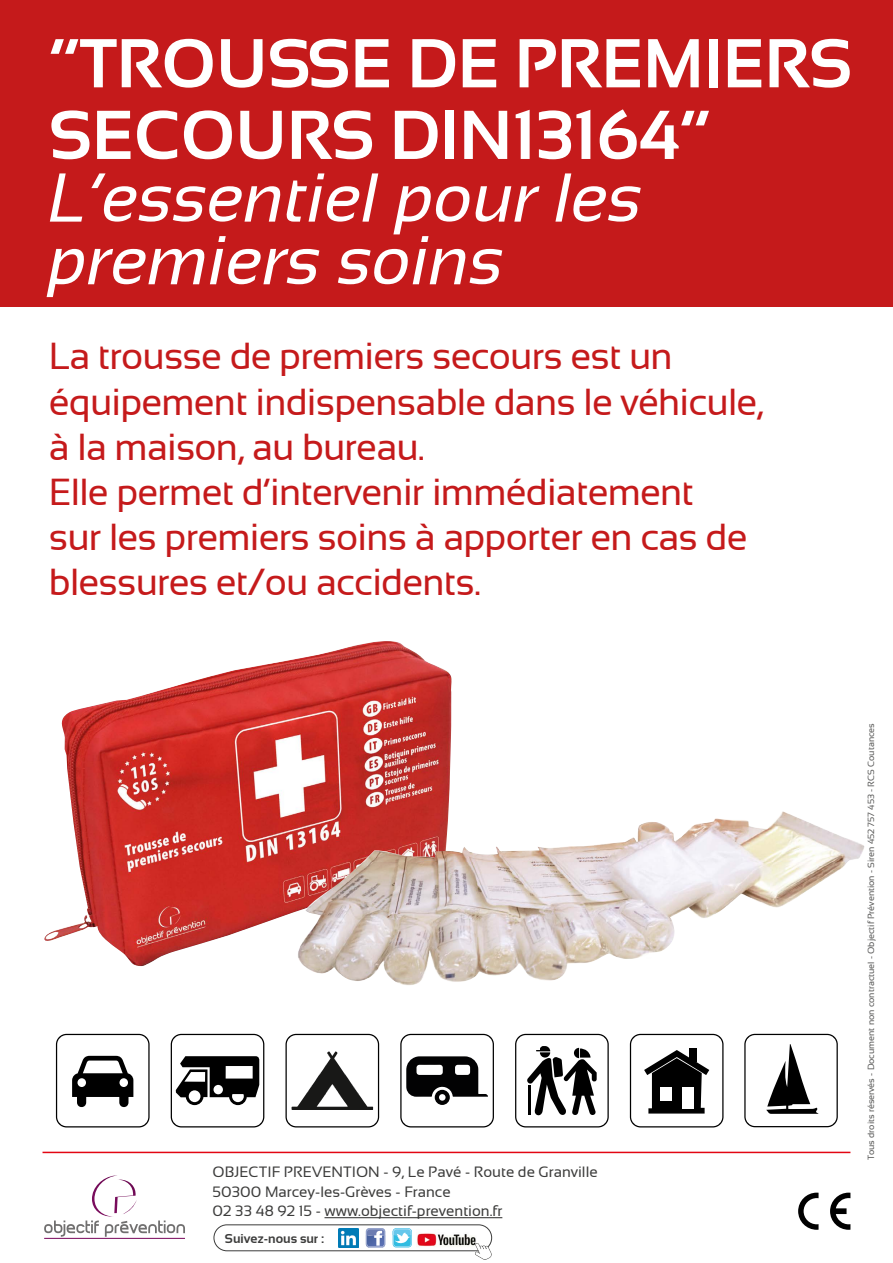
<style>
.page{position:relative;width:893px;height:1263px;background:#fff}
.page>*{position:absolute;margin:0;border:0;box-sizing:border-box;transform-origin:0 0}
.t1{font:700 69px/71.6px "Sansation";color:#fff}
.t2{font:italic 69px/62.7px "Sansation";color:#fff}
.t3{font:37.65px/45.2px "Sansation";letter-spacing:-.02em;color:#c51a1b}
.t4{font:15px/19.5px "Sansation";color:#3c3c3b}
.t5{font:700 12.9px "Sansation";color:#3c3c3b}
.t6{font:9px "Sansation";color:#575756}
</style>
<div class="page">
<div style="left:0;top:0;width:893px;height:306px;background:#c51a1b"></div>
<img style="left:44px;top:641px;width:408px;height:325px">
<img style="left:297px;top:811px;width:568px;height:174px">
<svg style="left:171px;top:1034px;width:93px;height:93px"></svg>
<svg style="left:56px;top:1034px;width:94px;height:93px"></svg>
<div style="left:77px;top:1078px;width:9px;height:9px;background:#fff;border-radius:50%"></div>
<div style="left:119px;top:1078px;width:9px;height:9px;background:#fff;border-radius:50%"></div>
<svg style="left:285px;top:1034px;width:94px;height:93px"></svg>
<svg style="left:400px;top:1034px;width:94px;height:93px"></svg>
<div style="left:439px;top:1094px;width:7px;height:7px;background:#fff;border-radius:50%"></div>
<svg style="left:515px;top:1034px;width:94px;height:93px"></svg>
<svg style="left:630px;top:1034px;width:93px;height:93px"></svg>
<div style="left:689px;top:1048px;width:8px;height:14px;background:#000"></div>
<svg style="left:744px;top:1034px;width:94px;height:93px"></svg>
<svg style="left:798px;top:1192px;width:20px;height:38px"></svg>
<svg style="left:830px;top:1192px;width:20px;height:38px"></svg>
<hr style="left:43px;top:1152px;width:807px;height:1px;background:#e30613">
<hr style="left:44px;top:1238px;width:141px;height:1px;background:#7a0c5e">
<svg style="left:44px;top:1175px;width:141px;height:62px"></svg>
<hr style="left:324px;top:1217px;width:178px;height:1px;background:#3c3c3b">
<div style="left:214px;top:1224px;width:278px;height:27px;border:1px solid #3c3c3b;border-radius:13px"></div>
<svg style="left:366px;top:1228px;width:19px;height:19px"></svg>
<svg style="left:393px;top:1228px;width:19px;height:19px"></svg>
<img style="left:417px;top:1233px;width:59px;height:14px">
<img style="left:339px;top:1228px;width:19px;height:19px">
<svg style="left:475px;top:1242px;width:17px;height:18px"></svg>
<h1 class="t1" style="left:49px;top:28px;width:805px">“TROUSSE DE PREMIERS<br>SECOURS DIN13164“</h1>
<h1 class="t2" style="left:49px;top:166px;width:595px">L’essentiel pour les premiers soins</h1>
<p class="t3" style="left:49px;top:334px;width:716px">La trousse de premiers secours est un équipement indispensable dans le véhicule, à la maison, au bureau.<br>Elle permet d’intervenir immédiatement<br>sur les premiers soins à apporter en cas de blessures et/ou accidents.</p>
<p class="t4" style="left:213px;top:1162px;width:387px">OBJECTIF PREVENTION - 9, Le Pavé - Route de Granville<br>50300 Marcey-les-Grèves - France<br>02 33 48 92 15 - www.objectif-prevention.fr</p>
<p class="t5" style="left:225px;top:1231px;width:101px">Suivez-nous sur :</p>
<p class="t6" style="left:866px;top:1160px;width:438px;rotate:-90deg">Tous droits réservés - Document non contractuel - Objectif Prévention - Siren 452 757 453 - RCS Coutances</p>
</div>
